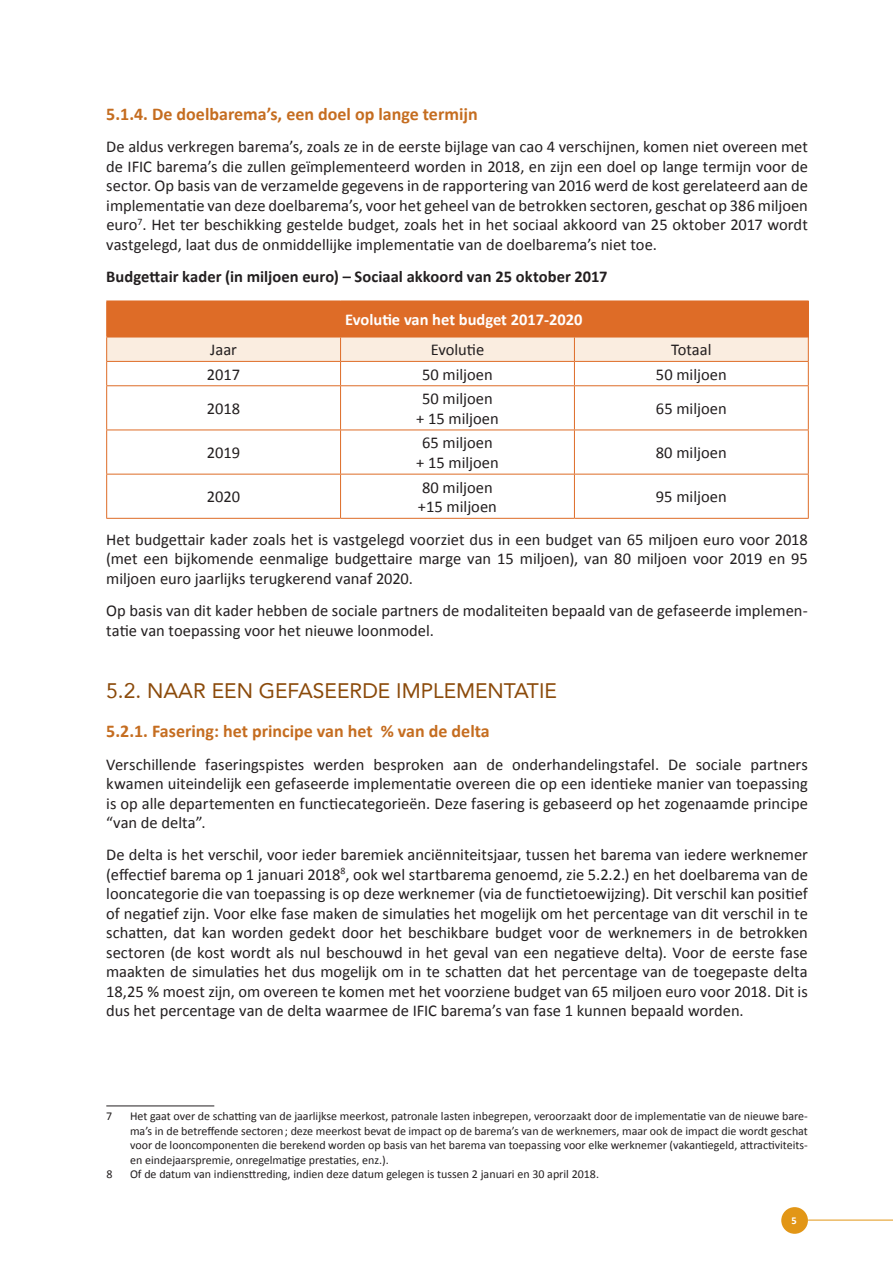
<style>
.page{position:relative;width:893px;height:1263px;background:#fff}
.page>*{position:absolute;margin:0;border:0;box-sizing:border-box;transform-origin:0 0}
.t1{font:21px "Avenir";color:#8b4a0a}
.t2{font:700 18px "Calibri";color:#c56d20}
.t3{font:16.5px/19.5px "Calibri";color:#231f20;text-align:justify}
.t4{font:700 16.5px "Calibri";color:#231f20}
.t5{font:700 16.5px "Calibri";color:#fff}
.t6{font:12px/14.4px "Calibri";color:#231f20;text-align:justify}
.t7{font:700 10.5px "Calibri";color:#fff}
</style>
<div class="page">
<hr style="left:808px;top:1220px;width:85px;height:1px;background:#e29616">
<div style="left:781px;top:1207px;width:27px;height:27px;background:#e29616;border-radius:50%"></div>
<div style="left:107px;top:301px;width:701px;height:36px;background:#de6c27"></div>
<hr style="left:106px;top:301px;width:1px;height:36px;background:#de6c27">
<hr style="left:808px;top:301px;width:1px;height:36px;background:#de6c27">
<svg style="left:106px;top:337px;width:703px;height:48px"></svg>
<hr style="left:106px;top:385px;width:235px;height:1px;background:#de6c27">
<hr style="left:106px;top:386px;width:1px;height:44px;background:#de6c27">
<hr style="left:341px;top:385px;width:233px;height:1px;background:#de6c27">
<hr style="left:340px;top:386px;width:1px;height:44px;background:#de6c27">
<hr style="left:574px;top:385px;width:235px;height:1px;background:#de6c27">
<hr style="left:574px;top:386px;width:1px;height:44px;background:#de6c27">
<hr style="left:808px;top:386px;width:1px;height:44px;background:#de6c27">
<hr style="left:106px;top:430px;width:235px;height:1px;background:#de6c27">
<hr style="left:106px;top:430px;width:1px;height:44px;background:#de6c27">
<hr style="left:341px;top:430px;width:233px;height:1px;background:#de6c27">
<hr style="left:340px;top:430px;width:1px;height:44px;background:#de6c27">
<hr style="left:574px;top:430px;width:235px;height:1px;background:#de6c27">
<hr style="left:574px;top:430px;width:1px;height:44px;background:#de6c27">
<hr style="left:808px;top:430px;width:1px;height:44px;background:#de6c27">
<hr style="left:106px;top:474px;width:235px;height:1px;background:#de6c27">
<hr style="left:106px;top:474px;width:1px;height:44px;background:#de6c27">
<hr style="left:341px;top:474px;width:233px;height:1px;background:#de6c27">
<hr style="left:340px;top:474px;width:1px;height:44px;background:#de6c27">
<hr style="left:574px;top:474px;width:235px;height:1px;background:#de6c27">
<hr style="left:574px;top:474px;width:1px;height:44px;background:#de6c27">
<hr style="left:808px;top:474px;width:1px;height:44px;background:#de6c27">
<hr style="left:106px;top:518px;width:235px;height:1px;background:#de6c27">
<hr style="left:341px;top:518px;width:233px;height:1px;background:#de6c27">
<hr style="left:574px;top:518px;width:235px;height:1px;background:#de6c27">
<hr style="left:106px;top:1105px;width:108px;height:1px;background:#231f20">
<p class="t2" style="left:106px;top:102px;width:373px">5.1.4. De doelbarema’s, een doel op lange termijn</p>
<p class="t3" style="left:106px;top:136px;width:703px">De aldus verkregen barema’s, zoals ze in de eerste bijlage van cao 4 verschijnen, komen niet overeen met de IFIC barema’s die zullen geïmplementeerd worden in 2018, en zijn een doel op lange termijn voor de sector. Op basis van de verzamelde gegevens in de rapportering van 2016 werd de kost gerelateerd aan de implementatie van deze doelbarema’s, voor het geheel van de betrokken sectoren, geschat op 386 miljoen euro<sup>7</sup>. Het ter beschikking gestelde budget, zoals het in het sociaal akkoord van 25 oktober 2017 wordt vastgelegd, laat dus de onmiddellijke implementatie van de doelbarema’s niet toe.</p>
<p class="t4" style="left:106px;top:266px;width:503px">Budgettair kader (in miljoen euro) – Sociaal akkoord van 25 oktober 2017</p>
<p class="t5" style="left:345px;top:309px;width:239px">Evolutie van het budget 2017-2020</p>
<p class="t3" style="left:210px;top:339px;width:28px">Jaar</p>
<p class="t3" style="left:431px;top:339px;width:55px">Evolutie</p>
<p class="t3" style="left:671px;top:339px;width:42px">Totaal</p>
<p class="t3" style="left:207px;top:364px;width:35px">2017</p>
<p class="t3" style="left:422px;top:364px;width:72px">50 miljoen</p>
<p class="t3" style="left:656px;top:364px;width:72px">50 miljoen</p>
<p class="t3" style="left:207px;top:398px;width:35px">2018</p>
<p class="t3" style="left:416px;top:388px;width:84px;text-align:center">50 miljoen + 15 miljoen</p>
<p class="t3" style="left:656px;top:398px;width:72px">65 miljoen</p>
<p class="t3" style="left:207px;top:442px;width:35px">2019</p>
<p class="t3" style="left:416px;top:432px;width:84px;text-align:center">65 miljoen + 15 miljoen</p>
<p class="t3" style="left:656px;top:442px;width:72px">80 miljoen</p>
<p class="t3" style="left:207px;top:486px;width:35px">2020</p>
<p class="t3" style="left:418px;top:476px;width:80px">80 miljoen +15 miljoen</p>
<p class="t3" style="left:656px;top:486px;width:72px">95 miljoen</p>
<p class="t3" style="left:106px;top:529px;width:703px">Het budgettair kader zoals het is vastgelegd voorziet dus in een budget van 65 miljoen euro voor 2018 (met een bijkomende eenmalige budgettaire marge van 15 miljoen), van 80 miljoen voor 2019 en 95 miljoen euro jaarlijks terugkerend vanaf 2020.</p>
<p class="t3" style="left:106px;top:600px;width:703px">Op basis van dit kader hebben de sociale partners de modaliteiten bepaald van de gefaseerde implemen&shy;tatie van toepassing voor het nieuwe loonmodel.</p>
<p class="t1" style="left:106px;top:674px;width:452px">5.2. NAAR EEN GEFASEERDE IMPLEMENTATIE</p>
<p class="t2" style="left:106px;top:720px;width:385px">5.2.1. Fasering: het principe van het % van de delta</p>
<p class="t3" style="left:106px;top:753px;width:703px">Verschillende faseringspistes werden besproken aan de onderhandelingstafel. De sociale partners kwamen uiteindelijk een gefaseerde implementatie overeen die op een identieke manier van toepassing is op alle departementen en functiecategorieën. Deze fasering is gebaseerd op het zogenaamde principe “van de delta”.</p>
<p class="t3" style="left:106px;top:844px;width:703px">De delta is het verschil, voor ieder baremiek anciënniteitsjaar, tussen het barema van iedere werknemer (effectief barema op 1 januari 2018<sup>8</sup>, ook wel startbarema genoemd, zie 5.2.2.) en het doelbarema van de looncategorie die van toepassing is op deze werknemer (via de functietoewijzing). Dit verschil kan positief of negatief zijn. Voor elke fase maken de simulaties het mogelijk om het percentage van dit verschil in te schatten, dat kan worden gedekt door het beschikbare budget voor de werknemers in de betrokken sectoren (de kost wordt als nul beschouwd in het geval van een negatieve delta). Voor de eerste fase maakten de simulaties het dus mogelijk om in te schatten dat het percentage van de toegepaste delta 18,25 % moest zijn, om overeen te komen met het voorziene budget van 65 miljoen euro voor 2018. Dit is dus het percentage van de delta waarmee de IFIC barema’s van fase 1 kunnen bepaald worden.</p>
<p class="t6" style="left:106px;top:1108px;width:8px">7</p>
<p class="t6" style="left:130px;top:1108px;width:679px">Het gaat over de schatting van de jaarlijkse meerkost, patronale lasten inbegrepen, veroorzaakt door de implementatie van de nieuwe bare&shy;ma’s in de betreffende sectoren; deze meerkost bevat de impact op de barema’s van de werknemers, maar ook de impact die wordt geschat voor de looncomponenten die berekend worden op basis van het barema van toepassing voor elke werknemer (vakantiegeld, attractiviteits&shy;en eindejaarspremie, onregelmatige prestaties, enz.).</p>
<p class="t6" style="left:106px;top:1166px;width:8px">8</p>
<p class="t6" style="left:130px;top:1166px;width:470px">Of de datum van indiensttreding, indien deze datum gelegen is tussen 2 januari en 30 april 2018.</p>
<p class="t7" style="left:791px;top:1214px;width:7px">5</p>
</div>
